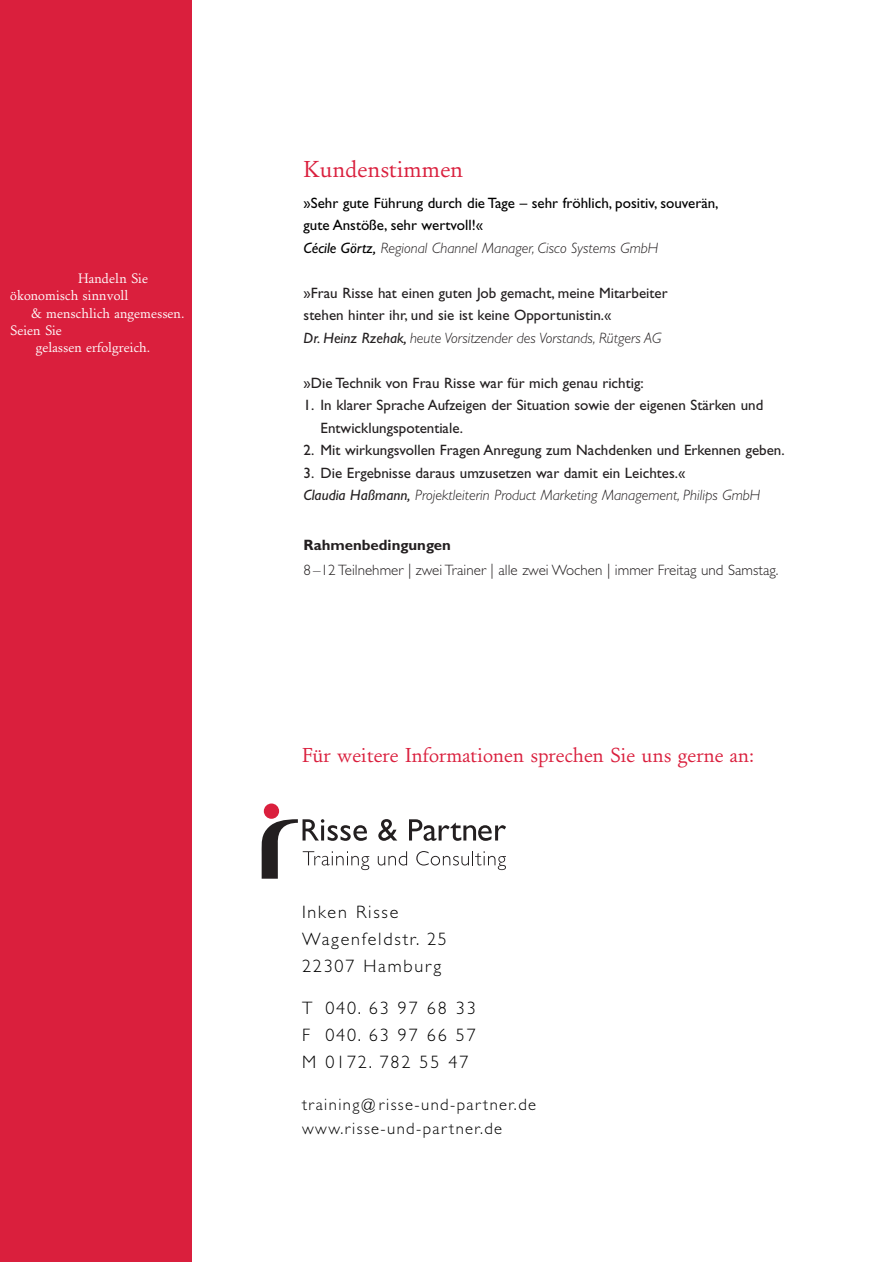
<style>
.page{position:relative;width:893px;height:1262px;background:#fff}
.page>*{position:absolute;margin:0;border:0;box-sizing:border-box;transform-origin:0 0}
.t1{font:24px "Foundry Old Style";color:#da1f3d}
.t2{font:21px "Foundry Old Style";color:#da1f3d}
.t3{font:300 18px/27px "Gill Sans";letter-spacing:.1em;color:#000}
.t4{font:300 16.5px/24px "Gill Sans";letter-spacing:.085em;color:#000}
.t5{font:15px/22.5px "Gill Sans";color:#231f20}
.t6{font:15px/22.5px "Gill Sans";color:#000}
.t7{font:italic 300 15px/22.5px "Gill Sans";color:#231f20}
.t8{font:300 15px "Gill Sans";color:#231f20}
.t9{font:700 15px "Gill Sans";color:#231f20}
.t10{font:14.25px/17.4px "Foundry Old Style";color:#fff}
.s1{font-style:italic}
.s2{font-weight:300;font-style:italic;color:#231f20}
.s3{font-weight:300;font-style:italic}
.s4{font-weight:400;font-style:normal}
.s5{font-weight:400}
</style>
<div class="page">
<div style="left:0;top:0;width:191px;height:1261px;background:#da1f3d"></div>
<div style="left:264px;top:803px;width:15px;height:15px;background:#da1f3d;border-radius:50%"></div>
<svg style="left:378px;top:819px;width:19px;height:22px"></svg>
<svg style="left:409px;top:819px;width:97px;height:22px"></svg>
<svg style="left:262px;top:819px;width:107px;height:59px"></svg>
<svg style="left:378px;top:851px;width:29px;height:14px"></svg>
<svg style="left:416px;top:851px;width:90px;height:19px"></svg>
<p class="t10" style="left:10px;top:271px;width:139px;text-indent:68px">Handeln Sie ökonomisch sinnvoll</p>
<p class="t10" style="left:32px;top:306px;width:154px">&amp; menschlich angemessen.</p>
<p class="t10" style="left:10px;top:323px;width:53px">Seien Sie</p>
<p class="t10" style="left:36px;top:340px;width:116px">gelassen erfolgreich.</p>
<h1 class="t1" style="left:303px;top:159px;width:161px">Kundenstimmen</h1>
<p class="t6" style="left:303px;top:193px;width:416px">»Sehr gute Führung durch die Tage – sehr fröhlich, positiv, souverän, gute Anstöße, sehr wertvoll!«<br><span class="s1">Cécile Görtz,</span> <span class="s2">Regional Channel Manager, Cisco Systems GmbH</span></p>
<p class="t5" style="left:303px;top:283px;width:365px">»Frau Risse hat einen guten Job gemacht, meine Mitarbeiter stehen hinter ihr, und sie ist keine Opportunistin.«<br><span class="s1">Dr. Heinz Rzehak,</span> <span class="s3">heute Vorsitzender des Vorstands, Rütgers AG</span></p>
<p class="t5" style="left:303px;top:373px;width:341px">»Die Technik von Frau Risse war für mich genau richtig:</p>
<p class="t5" style="left:320px;top:395px;width:444px;text-indent:-17px">1. In klarer Sprache Aufzeigen der Situation sowie der eigenen Stärken und<br>Entwicklungspotentiale.</p>
<p class="t5" style="left:303px;top:440px;width:482px">2. Mit wirkungsvollen Fragen Anregung zum Nachdenken und Erkennen geben.</p>
<p class="t7" style="left:303px;top:463px;width:458px"><span class="s4">3. Die Ergebnisse daraus umzusetzen war damit ein Leichtes.«<br></span><span class="s5">Claudia Haßmann,</span> Projektleiterin Product Marketing Management, Philips GmbH</p>
<p class="t9" style="left:303px;top:539px;width:149px">Rahmenbedingungen</p>
<p class="t8" style="left:303px;top:565px;width:476px">8 –12 Teilnehmer | zwei Trainer | alle zwei Wochen | immer Freitag und Samstag.</p>
<h2 class="t2" style="left:302px;top:747px;width:453px">Für weitere Informationen sprechen Sie uns gerne an:</h2>
<p class="t3" style="left:302px;top:900px;width:146px">Inken Risse<br>Wagenfeldstr. 25<br>22307 Hamburg</p>
<p class="t3" style="left:302px;top:996px;width:175px;text-align:justify">T 040. 63 97 68 33<br>F 040. 63 97 66 57<br>M 0172. 782 55 47</p>
<p class="t4" style="left:302px;top:1094px;width:235px">training@ risse-und-partner.de www.risse-und-partner.de</p>
</div>
